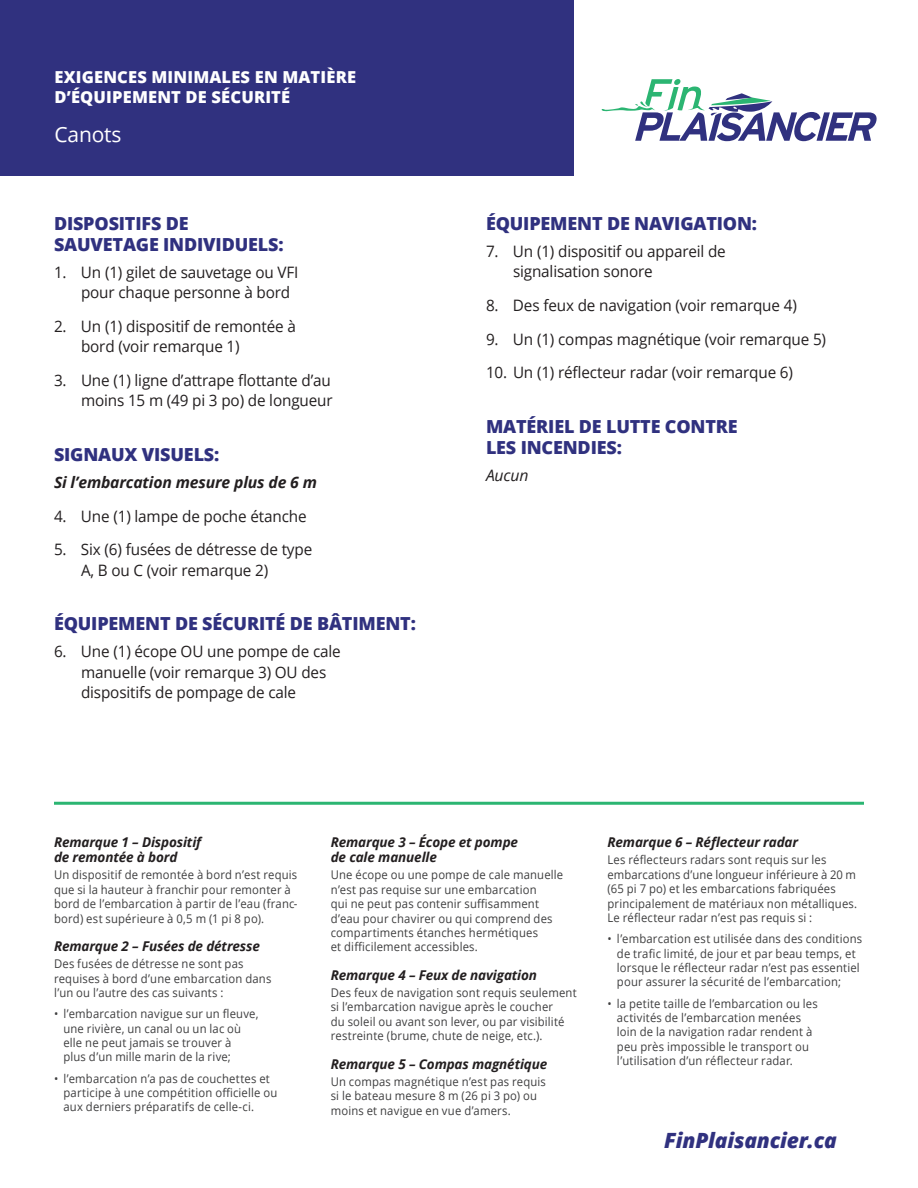
<style>
.page{position:relative;width:918px;height:1188px;background:#fff}
.page>*{position:absolute;margin:0;border:0;box-sizing:border-box;transform-origin:0 0}
.t1{font:italic 800 21px "Open Sans";letter-spacing:-.01em;color:#30317f}
.BB_Subtitle{font:21px "Open Sans";letter-spacing:-.01em;color:#fff}
.BB_Heading{font:800 18px/21px "Open Sans";letter-spacing:-.01em;color:#30317f}
.BB_Title{font:800 16.5px/19.8px "Open Sans";letter-spacing:.01em;color:#fff}
.BB_Number_List{font:15.75px/20.2px "Open Sans";letter-spacing:-.01em;color:#231f20}
.BB_Body{font:italic 700 15.75px "Open Sans";letter-spacing:-.01em;color:#231f20}
.BB_Body-2{font:italic 15.75px "Open Sans";letter-spacing:-.01em;color:#231f20}
.t2{font:italic 700 13.5px/15px "Open Sans";letter-spacing:-.01em;color:#231f20}
.t3{font:12px/14.4px "Open Sans";letter-spacing:.015em;color:#3e3e3f;scale:.94 1}
</style>
<div class="page">
<div style="left:0;top:0;width:574px;height:176px;background:#30317f"></div>
<hr style="left:54px;top:802px;width:810px;height:3px;background:#2bb572">
<svg style="left:601px;top:79px;width:276px;height:62px"></svg>
<p class="BB_Title" style="left:55px;top:66px;width:303px">EXIGENCES MINIMALES EN MATIÈRE<br>D’ÉQUIPEMENT DE SÉCURITÉ</p>
<p class="BB_Subtitle" style="left:55px;top:120px;width:68px">Canots</p>
<p class="BB_Heading" style="left:54px;top:212px;width:231px">DISPOSITIFS DE<br>SAUVETAGE INDIVIDUELS:</p>
<p class="BB_Number_List" style="left:81px;top:262px;width:219px;text-indent:-27px">1. Un (1) gilet de sauvetage ou VFI pour chaque personne à bord</p>
<p class="BB_Number_List" style="left:81px;top:316px;width:216px;text-indent:-27px">2. Un (1) dispositif de remontée à bord (voir remarque 1)</p>
<p class="BB_Number_List" style="left:54px;top:370px;width:280px;text-align:right">3. Une (1) ligne d’attrape flottante d’au moins 15 m (49 pi 3 po) de longueur</p>
<p class="BB_Heading" style="left:54px;top:443px;width:167px">SIGNAUX VISUELS:</p>
<p class="BB_Body" style="left:54px;top:471px;width:264px">Si l’embarcation mesure plus de 6 m</p>
<p class="BB_Number_List" style="left:54px;top:505px;width:254px">4. Une (1) lampe de poche étanche</p>
<p class="BB_Number_List" style="left:81px;top:539px;width:233px;text-indent:-27px">5. Six (6) fusées de détresse de type<br>A, B ou C (voir remarque 2)</p>
<p class="BB_Heading" style="left:54px;top:612px;width:363px">ÉQUIPEMENT DE SÉCURITÉ DE BÂTIMENT:</p>
<p class="BB_Number_List" style="left:81px;top:641px;width:261px;text-indent:-27px">6. Une (1) écope OU une pompe de cale manuelle (voir remarque 3) OU des dispositifs de pompage de cale</p>
<p class="BB_Heading" style="left:486px;top:212px;width:273px">ÉQUIPEMENT DE NAVIGATION:</p>
<p class="BB_Number_List" style="left:513px;top:241px;width:214px;text-indent:-27px">7. Un (1) dispositif ou appareil de signalisation sonore</p>
<p class="BB_Number_List" style="left:486px;top:295px;width:312px">8. Des feux de navigation (voir remarque 4)</p>
<p class="BB_Number_List" style="left:486px;top:328px;width:342px">9. Un (1) compas magnétique (voir remarque 5)</p>
<p class="BB_Number_List" style="left:486px;top:362px;width:309px">10. Un (1) réflecteur radar (voir remarque 6)</p>
<p class="BB_Heading" style="left:486px;top:415px;width:253px">MATÉRIEL DE LUTTE CONTRE<br>LES INCENDIES:</p>
<p class="BB_Body-2" style="left:486px;top:465px;width:44px">Aucun</p>
<p class="t2" style="left:54px;top:835px;width:149px">Remarque 1 – Dispositif de remontée à bord</p>
<p class="t3" style="left:54px;top:868px;width:261px">Un dispositif de remontée à bord n’est requis que si la hauteur à franchir pour remonter à bord de l’embarcation à partir de l’eau (franc&shy;bord) est supérieure à 0,5 m (1 pi 8 po).</p>
<p class="t2" style="left:54px;top:938px;width:208px">Remarque 2 – Fusées de détresse</p>
<p class="t3" style="left:54px;top:956px;width:233px">Des fusées de détresse ne sont pas requises à bord d’une embarcation dans l’un ou l’autre des cas suivants :</p>
<p class="t3" style="left:63px;top:1006px;width:209px;text-indent:-9px">• l’embarcation navigue sur un fleuve, une rivière, un canal ou un lac où elle ne peut jamais se trouver à<br>plus d’un mille marin de la rive;</p>
<p class="t3" style="left:63px;top:1071px;width:229px;text-indent:-9px">• l’embarcation n’a pas de couchettes et participe à une compétition officielle ou aux derniers préparatifs de celle-ci.</p>
<p class="t2" style="left:331px;top:835px;width:189px">Remarque 3 – Écope et pompe de cale manuelle</p>
<p class="t3" style="left:331px;top:868px;width:249px">Une écope ou une pompe de cale manuelle n’est pas requise sur une embarcation<br>qui ne peut pas contenir suffisamment d’eau pour chavirer ou qui comprend des compartiments étanches hermétiques<br>et difficilement accessibles.</p>
<p class="t2" style="left:331px;top:967px;width:208px">Remarque 4 – Feux de navigation</p>
<p class="t3" style="left:331px;top:985px;width:263px">Des feux de navigation sont requis seulement si l’embarcation navigue après le coucher<br>du soleil ou avant son lever, ou par visibilité restreinte (brume, chute de neige, etc.).</p>
<p class="t2" style="left:331px;top:1056px;width:218px">Remarque 5 – Compas magnétique</p>
<p class="t3" style="left:331px;top:1074px;width:230px">Un compas magnétique n’est pas requis si le bateau mesure 8 m (26 pi 3 po) ou moins et navigue en vue d’amers.</p>
<p class="t2" style="left:608px;top:835px;width:192px">Remarque 6 – Réflecteur radar</p>
<p class="t3" style="left:608px;top:853px;width:267px">Les réflecteurs radars sont requis sur les embarcations d’une longueur inférieure à 20 m (65 pi 7 po) et les embarcations fabriquées principalement de matériaux non métalliques.<br>Le réflecteur radar n’est pas requis si :</p>
<p class="t3" style="left:617px;top:931px;width:263px;text-indent:-9px">• l’embarcation est utilisée dans des conditions de trafic limité, de jour et par beau temps, et lorsque le réflecteur radar n’est pas essentiel pour assurer la sécurité de l’embarcation;</p>
<p class="t3" style="left:617px;top:996px;width:215px;text-indent:-9px">• la petite taille de l’embarcation ou les activités de l’embarcation menées loin de la navigation radar rendent à peu près impossible le transport ou l’utilisation d’un réflecteur radar.</p>
<h1 class="t1" style="left:664px;top:1124px;width:174px">FinPlaisancier.ca</h1>
</div>
